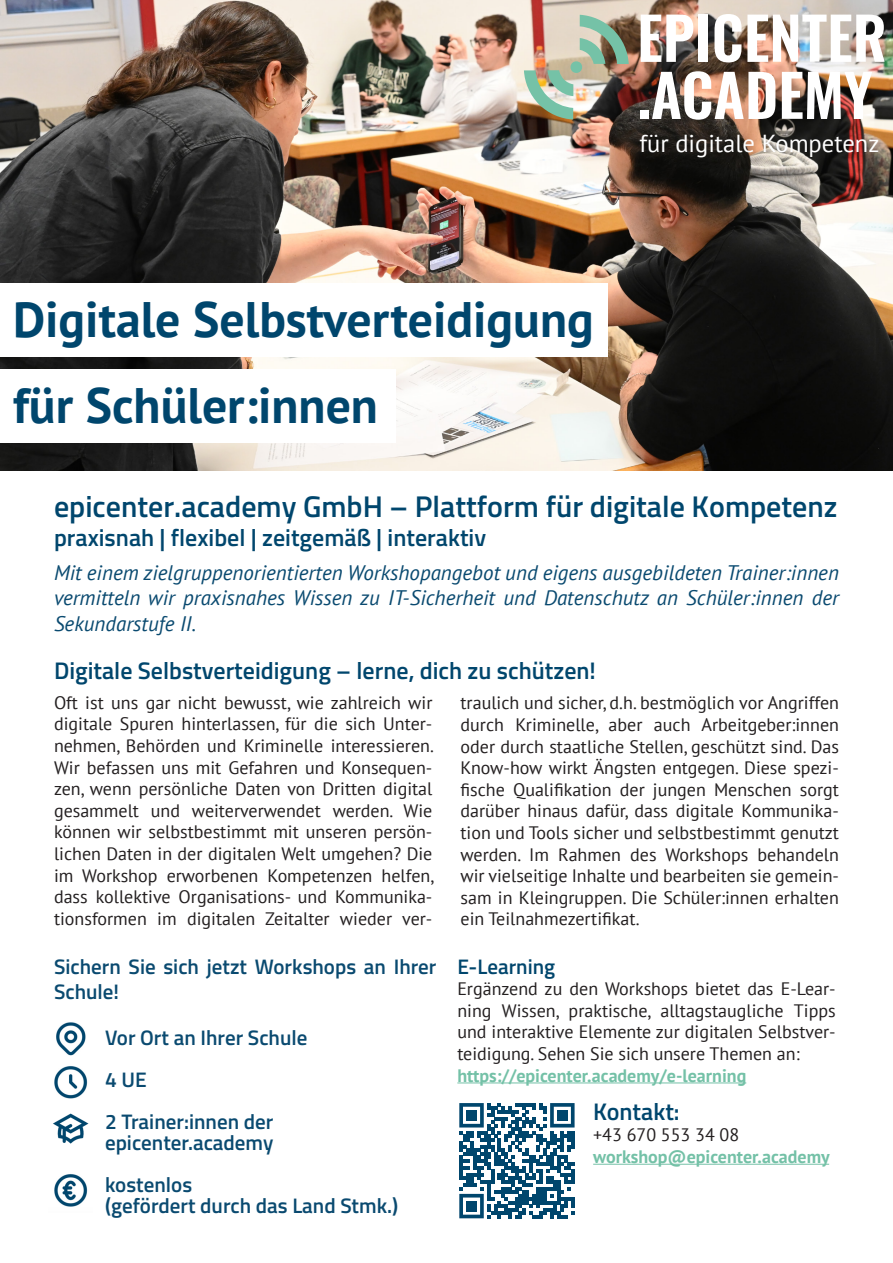
<style>
.page{position:relative;width:893px;height:1263px;background:#fff}
.page>*{position:absolute;margin:0;border:0;box-sizing:border-box;transform-origin:0 0}
.t1{font:700 49.65px "PT Sans";color:#00466d}
.t2{font:600 30px "Titillium Web";color:#00466d}
.t3{font:24.6px "PT Sans";color:#fff}
.t4{font:600 24px "Titillium Web";color:#00466d}
.t5{font:italic 21px/25.2px "PT Sans";color:#0a4a70;text-align:justify}
.t6{font:600 21px/25.2px "Titillium Web";color:#0a4a70}
.t7{font:600 21px "Titillium Web";color:#00466d}
.t8{font:18px/21.6px "PT Sans";color:#231f20;text-align:justify}
.t9{font:700 18px "PT Sans";color:#74c1a7}
</style>
<div class="page">
<hr style="left:593px;top:1164px;width:236px;height:1px;background:#74c1a7">
<hr style="left:457px;top:1082px;width:289px;height:1px;background:#74c1a7">
<svg style="left:459px;top:1103px;width:116px;height:115px"></svg>
<div style="left:466px;top:1110px;width:11px;height:10px;background:#00466d"></div>
<div style="left:557px;top:1110px;width:11px;height:10px;background:#00466d"></div>
<div style="left:466px;top:1201px;width:11px;height:10px;background:#00466d"></div>
<img style="left:0;top:0;width:893px;height:471px">
<svg style="left:641px;top:15px;width:52px;height:47px"></svg>
<div style="left:698px;top:15px;width:10px;height:47px;background:#fff"></div>
<svg style="left:714px;top:14px;width:27px;height:48px"></svg>
<img style="left:747px;top:15px;width:137px;height:47px">
<div style="left:640px;top:110px;width:8px;height:9px;background:#fff"></div>
<img style="left:652px;top:71px;width:123px;height:49px">
<img style="left:782px;top:72px;width:90px;height:47px">
<img style="left:524px;top:15px;width:105px;height:105px">
<div style="left:0;top:283px;width:607px;height:73px;background:#fff"></div>
<div style="left:0;top:369px;width:395px;height:74px;background:#fff"></div>
<img style="left:56px;top:1022px;width:30px;height:34px">
<img style="left:54px;top:1066px;width:34px;height:33px">
<img style="left:53px;top:1113px;width:36px;height:31px">
<img style="left:54px;top:1174px;width:34px;height:33px">
<h3 class="t3" style="left:639px;top:128px;width:241px">für digitale Kompetenz</h3>
<p class="t1" style="left:13px;top:286px;width:582px">Digitale Selbstverteidigung</p>
<p class="t1" style="left:13px;top:372px;width:366px">für Schüler:innen</p>
<h1 class="t2" style="left:54px;top:484px;width:785px">epicenter.academy GmbH – Plattform für digitale Kompetenz</h1>
<h2 class="t4" style="left:54px;top:519px;width:434px">praxisnah | flexibel | zeitgemäß | interaktiv</h2>
<p class="t5" style="left:54px;top:560px;width:786px">Mit einem zielgruppenorientierten Workshopangebot und eigens ausgebildeten Trainer:innen vermitteln wir praxisnahes Wissen zu IT-Sicherheit und Datenschutz an Schüler:innen der Sekundarstufe II.</p>
<h2 class="t4" style="left:54px;top:652px;width:543px">Digitale Selbstverteidigung – lerne, dich zu schützen!</h2>
<p class="t8" style="left:54px;top:691px;width:381px">Oft ist uns gar nicht bewusst, wie zahlreich wir digitale Spuren hinterlassen, für die sich Unter&shy;nehmen, Behörden und Kriminelle interessieren.<br>Wir befassen uns mit Gefahren und Konsequen&shy;zen, wenn persönliche Daten von Dritten digital gesammelt und weiterverwendet werden. Wie können wir selbstbestimmt mit unseren persön&shy;lichen Daten in der digitalen Welt umgehen? Die im Workshop erworbenen Kompetenzen helfen, dass kollektive Organisations- und Kommunika&shy;tionsformen im digitalen Zeitalter wieder ver-</p>
<p class="t8" style="left:460px;top:692px;width:380px">traulich und sicher, d.h. bestmöglich vor Angriffen durch Kriminelle, aber auch Arbeitgeber:innen oder durch staatliche Stellen, geschützt sind. Das Know-how wirkt Ängsten entgegen. Diese spezi&shy;fische Qualifikation der jungen Menschen sorgt darüber hinaus dafür, dass digitale Kommunika&shy;tion und Tools sicher und selbstbestimmt genutzt werden. Im Rahmen des Workshops behandeln wir vielseitige Inhalte und bearbeiten sie gemein&shy;sam in Kleingruppen. Die Schüler:innen erhalten ein Teilnahmezertifikat.</p>
<h2 class="t6" style="left:54px;top:953px;width:384px">Sichern Sie sich jetzt Workshops an Ihrer<br>Schule!</h2>
<h2 class="t7" style="left:457px;top:950px;width:99px">E-Learning</h2>
<h2 class="t8" style="left:457px;top:978px;width:380px">Ergänzend zu den Workshops bietet das E-Lear&shy;ning Wissen, praktische, alltagstaugliche Tipps und interaktive Elemente zur digitalen Selbstver&shy;teidigung. Sehen Sie sich unsere Themen an:</h2>
<h2 class="t9" style="left:457px;top:1063px;width:290px">https://epicenter.academy/e-learning</h2>
<h2 class="t6" style="left:105px;top:1024px;width:204px">Vor Ort an Ihrer Schule</h2>
<h2 class="t6" style="left:105px;top:1066px;width:43px">4 UE</h2>
<h2 class="t6" style="left:105px;top:1108px;width:170px">2 Trainer:innen der</h2>
<h2 class="t6" style="left:105px;top:1129px;width:170px">epicenter.academy</h2>
<h2 class="t6" style="left:105px;top:1171px;width:89px">kostenlos</h2>
<h2 class="t6" style="left:105px;top:1192px;width:295px">(gefördert durch das Land Stmk.)</h2>
<h2 class="t4" style="left:593px;top:1093px;width:88px">Kontakt:</h2>
<h2 class="t8" style="left:593px;top:1124px;width:148px">+43 670 553 34 08</h2>
<h2 class="t9" style="left:593px;top:1144px;width:238px">workshop@epicenter.academy</h2>
</div>
